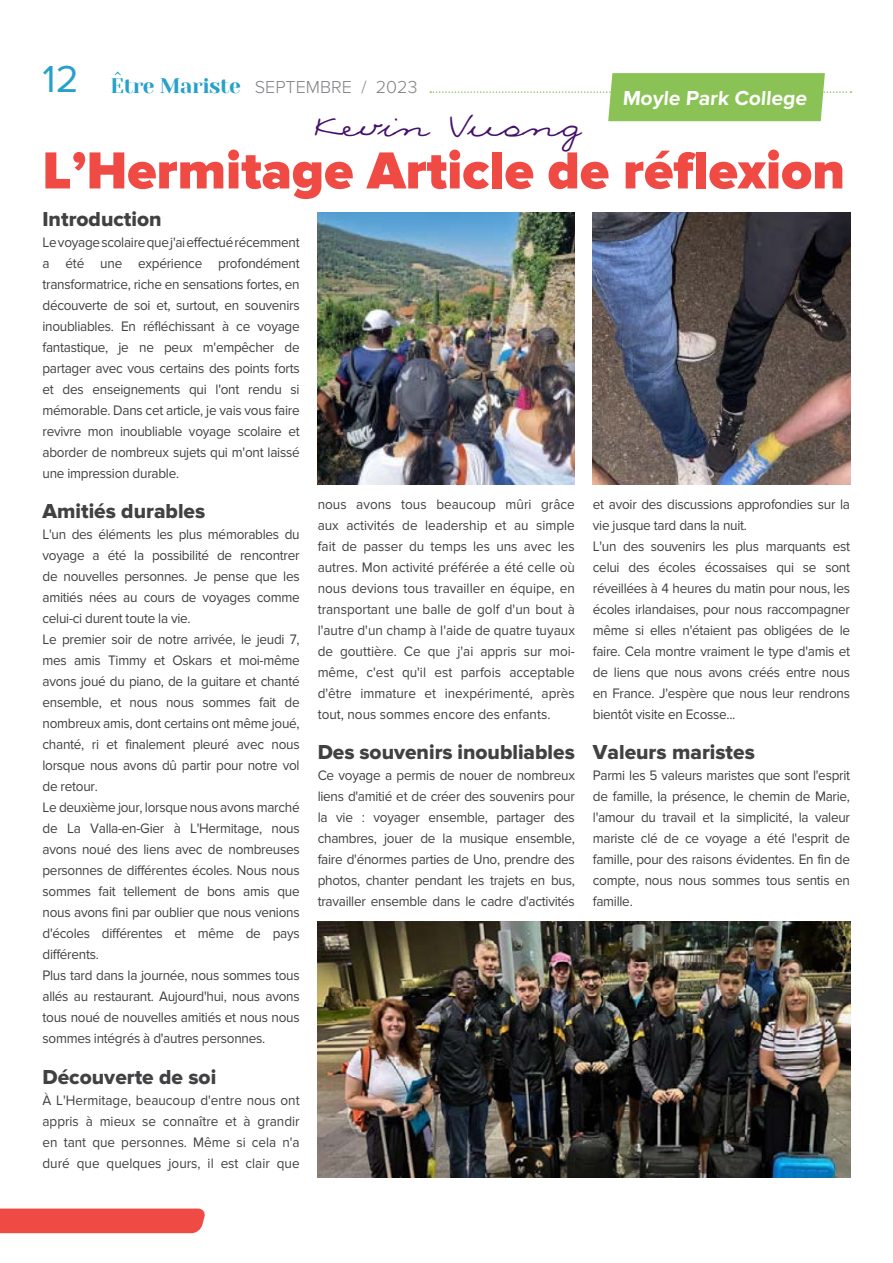
<style>
.page{position:relative;width:893px;height:1263px;background:#fff}
.page>*{position:absolute;margin:0;border:0;box-sizing:border-box;transform-origin:0 0}
.t1{font:900 54px "Proxima Nova";color:#f04a45}
.t2{font:31.5px "Nina CTT";color:#45126b}
.t3{font:21px "Proxima Nova Extrabld";color:#414042}
.t4{font:700 21px "Proxima Nova";color:#fff}
.t5{font:300 18px "Proxima Nova";color:#808285}
.t6{font:14.25px/21px "Proxima Nova";letter-spacing:-.02em;color:#414042;text-align:justify;scale:.95 1}
.s1{font-weight:400;font-size:39px;color:#27a1ca}
.s2{font-family:"Yeseva One";font-weight:400;font-size:21px;color:#27a1ca}
</style>
<div class="page">
<div style="left:0;top:1208px;width:205px;height:25px;background:#f04a45"></div>
<svg style="left:115px;top:71px;width:6px;height:4px"></svg>
<img style="left:318px;top:212px;width:257px;height:273px">
<img style="left:593px;top:212px;width:257px;height:273px">
<img style="left:317px;top:921px;width:533px;height:257px">
<svg style="left:430px;top:73px;width:421px;height:48px"></svg>
<p class="t5" style="left:43px;top:77px;width:376px"><span class="s1">12</span> <span class="s2">Etre Mariste</span> SEPTEMBRE / 2023</p>
<h3 class="t4" style="left:622px;top:86px;width:188px">Moyle Park College</h3>
<h2 class="t2" style="left:313px;top:103px;width:270px">Kevin Vuong</h2>
<h1 class="t1" style="left:43px;top:139px;width:804px">L’Hermitage Article de réflexion</h1>
<h3 class="t3" style="left:43px;top:207px;width:121px">Introduction</h3>
<p class="t6" style="left:43px;top:232px;width:272px">Le voyage scolaire que j'ai effectué récemment a été une expérience profondément transformatrice, riche en sensations fortes, en découverte de soi et, surtout, en souvenirs inoubliables. En réfléchissant à ce voyage fantastique, je ne peux m'empêcher de partager avec vous certains des points forts et des enseignements qui l'ont rendu si mémorable. Dans cet article, je vais vous faire revivre mon inoubliable voyage scolaire et aborder de nombreux sujets qui m'ont laissé une impression durable.</p>
<h3 class="t3" style="left:43px;top:499px;width:164px">Amitiés durables</h3>
<p class="t6" style="left:43px;top:524px;width:272px;text-align:left">L'un des éléments les plus mémorables du voyage a été la possibilité de rencontrer de nouvelles personnes. Je pense que les amitiés nées au cours de voyages comme celui-ci durent toute la vie.<br>Le premier soir de notre arrivée, le jeudi 7, mes amis Timmy et Oskars et moi-même avons joué du piano, de la guitare et chanté ensemble, et nous nous sommes fait de nombreux amis, dont certains ont même joué, chanté, ri et finalement pleuré avec nous lorsque nous avons dû partir pour notre vol de retour.<br>Le deuxième jour, lorsque nous avons marché de La Valla-en-Gier à L'Hermitage, nous avons noué des liens avec de nombreuses personnes de différentes écoles. Nous nous sommes fait tellement de bons amis que nous avons fini par oublier que nous venions d'écoles différentes et même de pays différents.<br>Plus tard dans la journée, nous sommes tous allés au restaurant. Aujourd'hui, nous avons tous noué de nouvelles amitiés et nous nous sommes intégrés à d'autres personnes.</p>
<h3 class="t3" style="left:43px;top:1064px;width:175px">Découverte de soi</h3>
<p class="t6" style="left:43px;top:1089px;width:272px">À L'Hermitage, beaucoup d'entre nous ont appris à mieux se connaître et à grandir en tant que personnes. Même si cela n'a duré que quelques jours, il est clair que</p>
<p class="t6" style="left:318px;top:494px;width:272px">nous avons tous beaucoup mûri grâce aux activités de leadership et au simple fait de passer du temps les uns avec les autres. Mon activité préférée a été celle où nous devions tous travailler en équipe, en transportant une balle de golf d'un bout à l'autre d'un champ à l'aide de quatre tuyaux de gouttière. Ce que j'ai appris sur moi&shy;même, c'est qu'il est parfois acceptable d'être immature et inexpérimenté, après tout, nous sommes encore des enfants.</p>
<h3 class="t3" style="left:318px;top:740px;width:259px">Des souvenirs inoubliables</h3>
<p class="t6" style="left:318px;top:765px;width:272px">Ce voyage a permis de nouer de nombreux liens d'amitié et de créer des souvenirs pour la vie : voyager ensemble, partager des chambres, jouer de la musique ensemble, faire d'énormes parties de Uno, prendre des photos, chanter pendant les trajets en bus, travailler ensemble dans le cadre d'activités</p>
<p class="t6" style="left:593px;top:494px;width:272px;text-align:left">et avoir des discussions approfondies sur la vie jusque tard dans la nuit.<br>L'un des souvenirs les plus marquants est celui des écoles écossaises qui se sont réveillées à 4 heures du matin pour nous, les écoles irlandaises, pour nous raccompagner même si elles n'étaient pas obligées de le faire. Cela montre vraiment le type d'amis et de liens que nous avons créés entre nous en France. J'espère que nous leur rendrons bientôt visite en Ecosse...</p>
<h3 class="t3" style="left:593px;top:740px;width:163px">Valeurs maristes</h3>
<p class="t6" style="left:593px;top:765px;width:272px">Parmi les 5 valeurs maristes que sont l'esprit de famille, la présence, le chemin de Marie, l'amour du travail et la simplicité, la valeur mariste clé de ce voyage a été l'esprit de famille, pour des raisons évidentes. En fin de compte, nous nous sommes tous sentis en famille.</p>
</div>
